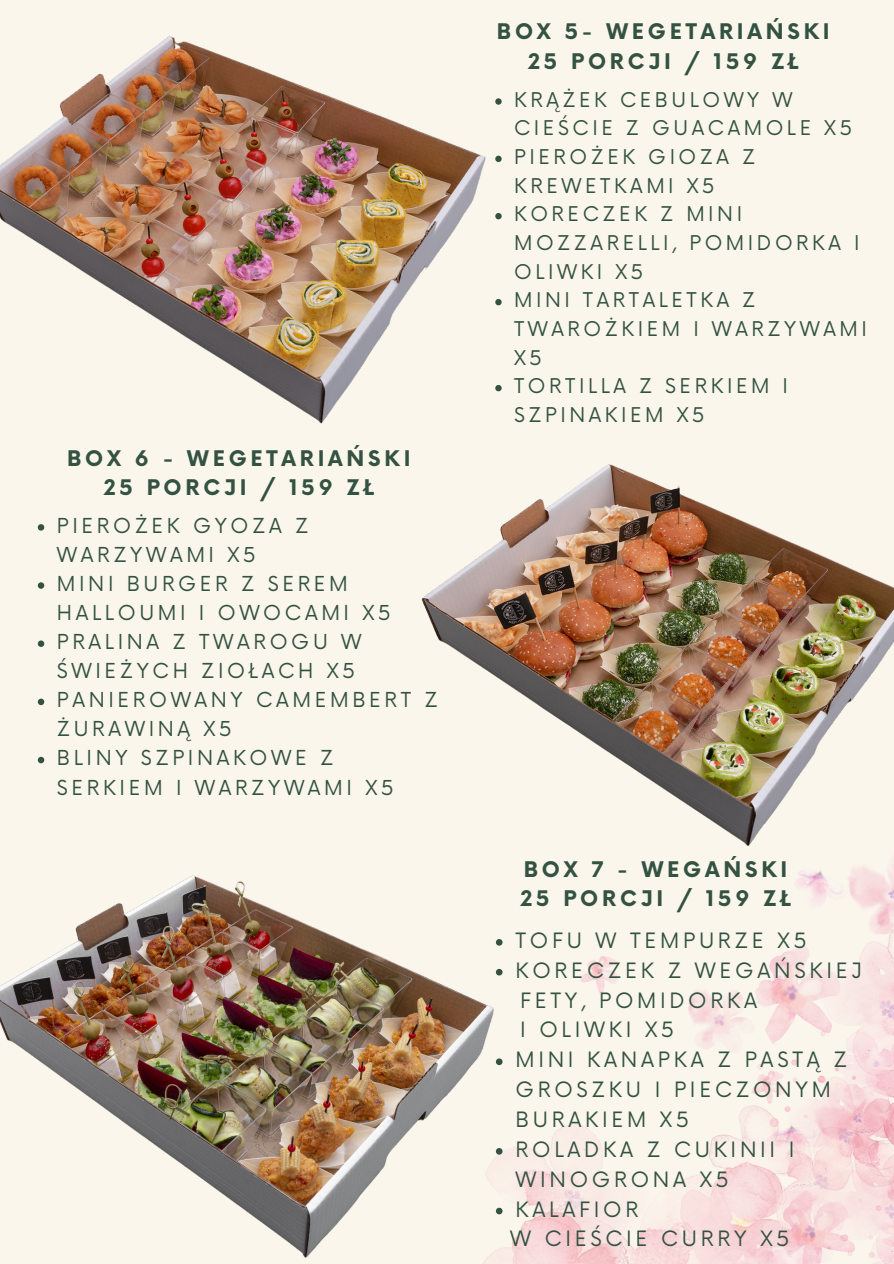
<style>
.page{position:relative;width:894px;height:1264px;background:#fff}
.page>*{position:absolute;margin:0;border:0;box-sizing:border-box;transform-origin:0 0}
.t1{font:700 21px/29.2px "Now";letter-spacing:.18em;color:#345241;text-align:center}
.t2{font:20.55px/29.8px "Now";letter-spacing:.18em;color:#345241}
.t3{font:20.1px/29.1px "Now";letter-spacing:.18em;color:#345241}
.t4{font:19.8px/28.7px "Now";letter-spacing:.18em;color:#345241}
</style>
<div class="page">
<div style="left:0;top:0;width:893px;height:1263px;background:#faf6ec"></div>
<img style="left:514px;top:865px;width:379px;height:398px">
<svg style="left:38px;top:524px;width:6px;height:6px"></svg>
<svg style="left:38px;top:582px;width:6px;height:6px"></svg>
<svg style="left:38px;top:640px;width:6px;height:7px"></svg>
<svg style="left:38px;top:698px;width:6px;height:7px"></svg>
<svg style="left:38px;top:756px;width:6px;height:7px"></svg>
<img style="left:421px;top:464px;width:472px;height:382px">
<svg style="left:499px;top:98px;width:2px;height:7px"></svg>
<svg style="left:499px;top:156px;width:2px;height:6px"></svg>
<svg style="left:499px;top:213px;width:2px;height:6px"></svg>
<svg style="left:499px;top:299px;width:2px;height:6px"></svg>
<svg style="left:499px;top:385px;width:2px;height:6px"></svg>
<img style="left:0;top:35px;width:499px;height:389px">
<img style="left:0;top:875px;width:514px;height:388px">
<svg style="left:496px;top:939px;width:6px;height:6px"></svg>
<svg style="left:496px;top:968px;width:6px;height:7px"></svg>
<svg style="left:496px;top:1058px;width:6px;height:7px"></svg>
<svg style="left:496px;top:1147px;width:6px;height:7px"></svg>
<svg style="left:496px;top:1207px;width:6px;height:7px"></svg>
<h1 class="t1" style="left:67px;top:445px;width:345px">BOX 6 - WEGETARIAŃSKI<br>25 PORCJI / 159 ZŁ</h1>
<p class="t3" style="left:57px;top:512px;width:253px">PIEROŻEK GYOZA Z<br>WARZYWAMI X5</p>
<p class="t3" style="left:57px;top:570px;width:335px">MINI BURGER Z SEREM<br>HALLOUMI I OWOCAMI X5</p>
<p class="t3" style="left:57px;top:628px;width:306px">PRALINA Z TWAROGU W<br>ŚWIEŻYCH ZIOŁACH X5</p>
<p class="t3" style="left:57px;top:686px;width:382px">PANIEROWANY CAMEMBERT Z<br>ŻURAWINĄ X5</p>
<p class="t3" style="left:57px;top:744px;width:338px">BLINY SZPINAKOWE Z<br>SERKIEM I WARZYWAMI X5</p>
<h1 class="t1" style="left:497px;top:18px;width:334px">BOX 5- WEGETARIAŃSKI<br>25 PORCJI / 159 ZŁ</h1>
<p class="t4" style="left:514px;top:86px;width:339px">KRĄŻEK CEBULOWY W<br>CIEŚCIE Z GUACAMOLE X5</p>
<p class="t4" style="left:514px;top:144px;width:242px">PIEROŻEK GIOZA Z<br>KREWETKAMI X5</p>
<p class="t4" style="left:514px;top:201px;width:347px">KORECZEK Z MINI<br>MOZZARELLI, POMIDORKA I<br>OLIWKI X5</p>
<p class="t4" style="left:514px;top:287px;width:354px">MINI TARTALETKA Z<br>TWAROŻKIEM I WARZYWAMI<br>X5</p>
<p class="t4" style="left:514px;top:373px;width:275px">TORTILLA Z SERKIEM I<br>SZPINAKIEM X5</p>
<p class="t1" style="left:520px;top:855px;width:272px;text-align:left">BOX 7 - WEGAŃSKI<br>25 PORCJI / 159 ZŁ</p>
<h1 class="t2" style="left:515px;top:926px;width:292px">TOFU W TEMPURZE X5</h1>
<p class="t2" style="left:515px;top:956px;width:347px">KORECZEK Z WEGAŃSKIEJ</p>
<p class="t2" style="left:520px;top:986px;width:238px">FETY, POMIDORKA<br>I OLIWKI X5</p>
<h2 class="t2" style="left:515px;top:1045px;width:333px">MINI KANAPKA Z PASTĄ Z<br>GROSZKU I PIECZONYM<br>BURAKIEM X5</h2>
<p class="t2" style="left:515px;top:1135px;width:280px">ROLADKA Z CUKINII I<br>WINOGRONA X5</p>
<p class="t2" style="left:515px;top:1195px;width:124px">KALAFIOR</p>
<p class="t2" style="left:510px;top:1225px;width:281px">W CIEŚCIE CURRY X5</p>
</div>
